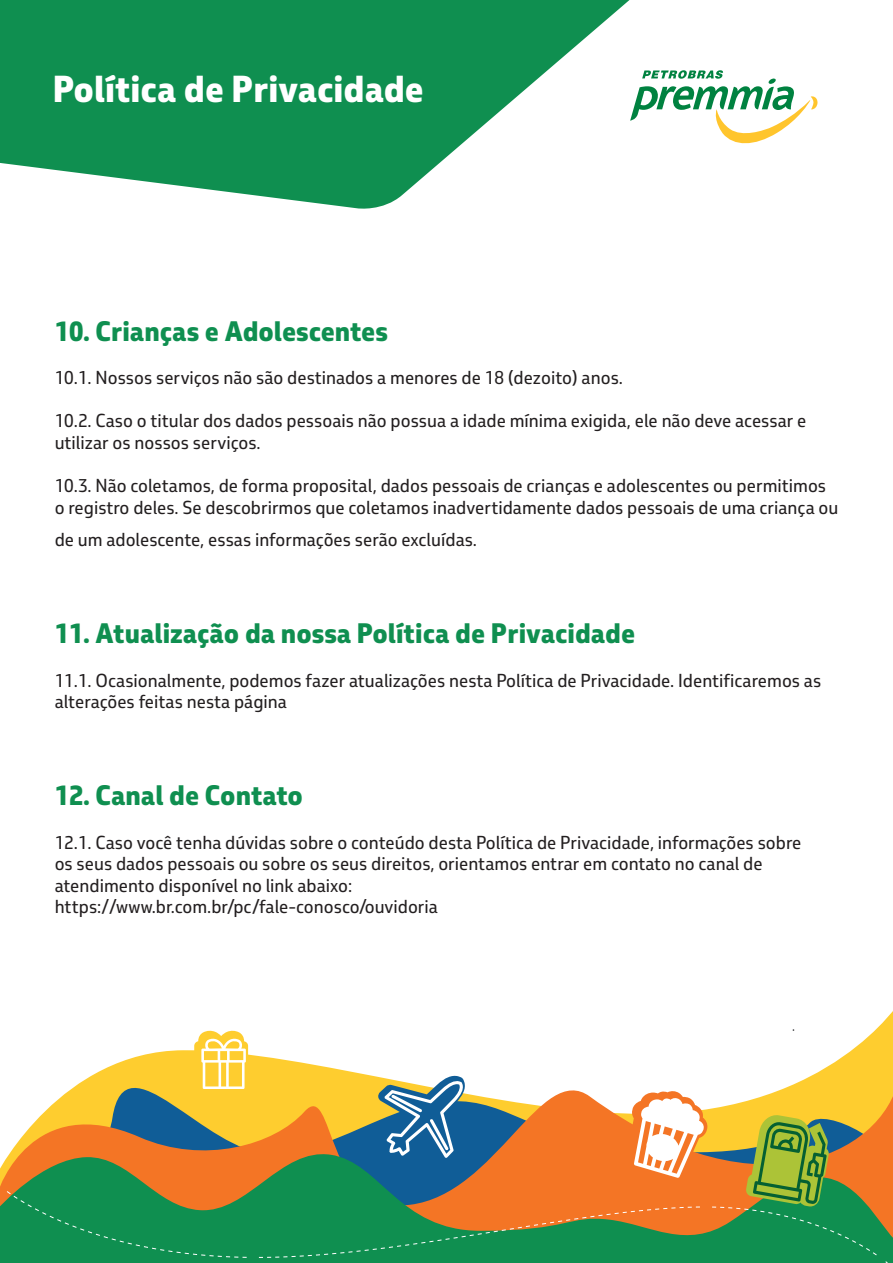
<style>
.page{position:relative;width:893px;height:1263px;background:#fff}
.page>*{position:absolute;margin:0;border:0;box-sizing:border-box;transform-origin:0 0}
.t1{font:800 36px "Petrobras Sans";color:#fff}
.t2{font:800 27px "Petrobras Sans";color:#0f8f50}
.t3{font:18px/21.6px "Petrobras Sans";color:#231f20}
</style>
<div class="page">
<svg style="left:123px;top:1034px;width:770px;height:27px"></svg>
<svg style="left:14px;top:1061px;width:879px;height:86px"></svg>
<svg style="left:0;top:1147px;width:893px;height:116px;background:#83833c"></svg>
<svg style="left:7px;top:1191px;width:240px;height:67px;background:#228d4e"></svg>
<svg style="left:194px;top:1030px;width:54px;height:61px"></svg>
<svg style="left:259px;top:1075px;width:618px;height:183px;background:#96985a"></svg>
<svg style="left:0;top:0;width:630px;height:209px;fill:#0f8f50"></svg>
<svg style="left:630px;top:70px;width:188px;height:74px"></svg>
<h1 class="t1" style="left:53px;top:65px;width:372px">Política de Privacidade</h1>
<p class="t2" style="left:55px;top:313px;width:335px">10. Crianças e Adolescentes</p>
<p class="t3" style="left:55px;top:367px;width:570px">10.1. Nossos serviços não são destinados a menores de 18 (dezoito) anos.</p>
<p class="t3" style="left:55px;top:410px;width:753px">10.2. Caso o titular dos dados pessoais não possua a idade mínima exigida, ele não deve acessar e utilizar os nossos serviços.</p>
<p class="t3" style="left:55px;top:475px;width:785px">10.3. Não coletamos, de forma proposital, dados pessoais de crianças e adolescentes ou permitimos o registro deles. Se descobrirmos que coletamos inadvertidamente dados pessoais de uma criança ou</p>
<p class="t3" style="left:55px;top:529px;width:424px">de um adolescente, essas informações serão excluídas.</p>
<p class="t2" style="left:55px;top:615px;width:582px">11. Atualização da nossa Política de Privacidade</p>
<p class="t3" style="left:55px;top:669px;width:768px">11.1. Ocasionalmente, podemos fazer atualizações nesta Política de Privacidade. Identificaremos as alterações feitas nesta página</p>
<p class="t2" style="left:55px;top:777px;width:250px">12. Canal de Contato</p>
<p class="t3" style="left:55px;top:831px;width:748px">12.1. Caso você tenha dúvidas sobre o conteúdo desta Política de Privacidade, informações sobre os seus dados pessoais ou sobre os seus direitos, orientamos entrar em contato no canal de atendimento disponível no link abaixo:</p>
<p class="t3" style="left:55px;top:896px;width:385px">https://www.br.com.br/pc/fale-conosco/ouvidoria</p>
</div>
